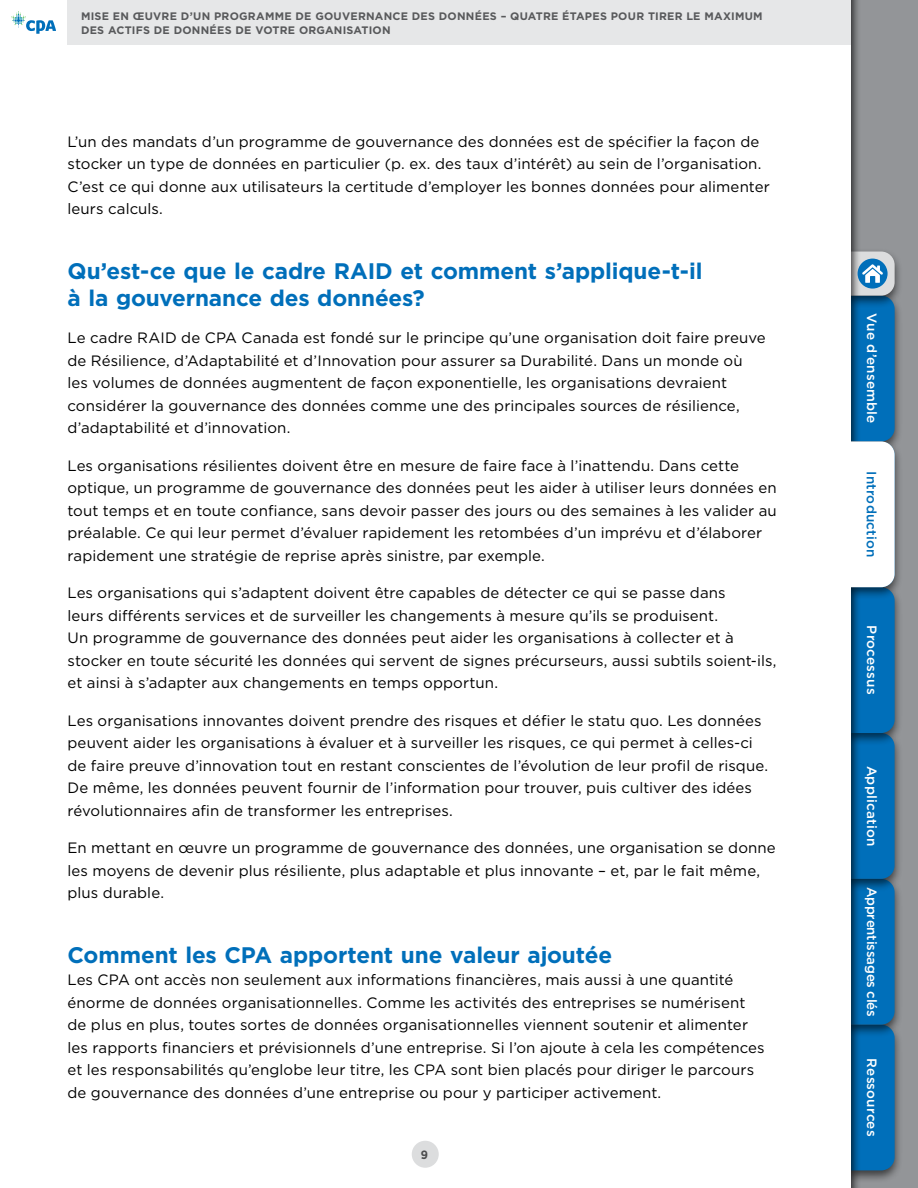
<style>
.page{position:relative;width:918px;height:1188px;background:#fff}
.page>*{position:absolute;margin:0;border:0;box-sizing:border-box;transform-origin:0 0}
.t1{font:700 22.5px/27px "Gotham";letter-spacing:-.01em;color:#006fba}
.CPA__body{font:15px/22.5px "Gotham";letter-spacing:.005em;color:#000}
.CPA__para1{font:15px/22.5px "Gotham";letter-spacing:.005em;color:#000}
.t2{font:500 13.5px "Gotham";letter-spacing:.01em;color:#fff}
.t3{font:500 13.5px "Gotham";letter-spacing:-.015em;color:#fff}
.t4{font:500 13.5px "Gotham";letter-spacing:.015em;color:#006fba}
.t5{font:700 12px "Gotham";color:#4d4d4f}
.t6{font:700 10.8px/13.5px "Gotham";letter-spacing:.02em;color:#58595b}
</style>
<div class="page">
<div style="left:837px;top:0;width:81px;height:1188px;background:#000;opacity:.75"></div>
<div style="left:841px;top:0;width:10px;height:1188px;background:#fff"></div>
<svg style="left:851px;top:252px;width:44px;height:918px"></svg>
<div style="left:412px;top:1141px;width:27px;height:27px;background:#dcddde;border-radius:50%"></div>
<div style="left:68px;top:0;width:783px;height:45px;background:#e6e7e8"></div>
<svg style="left:12px;top:11px;width:44px;height:23px"></svg>
<p class="t6" style="left:81px;top:9px;width:683px">MISE EN ŒUVRE D’UN PROGRAMME DE GOUVERNANCE DES DONNÉES – QUATRE ÉTAPES POUR TIRER LE MAXIMUM<br>DES ACTIFS DE DONNÉES DE VOTRE ORGANISATION</p>
<p class="CPA__body" style="left:68px;top:130px;width:704px">L’un des mandats d’un programme de gouvernance des données est de spécifier la façon de stocker un type de données en particulier (p. ex. des taux d’intérêt) au sein de l’organisation.<br>C’est ce qui donne aux utilisateurs la certitude d’employer les bonnes données pour alimenter leurs calculs.</p>
<h3 class="t1" style="left:68px;top:257px;width:637px">Qu’est-ce que le cadre RAID et comment s’applique-t-il à la gouvernance des données?</h3>
<p class="CPA__body" style="left:68px;top:327px;width:700px">Le cadre RAID de CPA Canada est fondé sur le principe qu’une organisation doit faire preuve de Résilience, d’Adaptabilité et d’Innovation pour assurer sa Durabilité. Dans un monde où les volumes de données augmentent de façon exponentielle, les organisations devraient considérer la gouvernance des données comme une des principales sources de résilience, d’adaptabilité et d’innovation.</p>
<p class="CPA__body" style="left:68px;top:454px;width:711px">Les organisations résilientes doivent être en mesure de faire face à l’inattendu. Dans cette optique, un programme de gouvernance des données peut les aider à utiliser leurs données en tout temps et en toute confiance, sans devoir passer des jours ou des semaines à les valider au préalable. Ce qui leur permet d’évaluer rapidement les retombées d’un imprévu et d’élaborer rapidement une stratégie de reprise après sinistre, par exemple.</p>
<p class="CPA__body" style="left:68px;top:582px;width:711px">Les organisations qui s’adaptent doivent être capables de détecter ce qui se passe dans<br>leurs différents services et de surveiller les changements à mesure qu’ils se produisent.<br>Un programme de gouvernance des données peut aider les organisations à collecter et à stocker en toute sécurité les données qui servent de signes précurseurs, aussi subtils soient-ils, et ainsi à s’adapter aux changements en temps opportun.</p>
<p class="CPA__body" style="left:68px;top:709px;width:702px">Les organisations innovantes doivent prendre des risques et défier le statu quo. Les données peuvent aider les organisations à évaluer et à surveiller les risques, ce qui permet à celles-ci de faire preuve d’innovation tout en restant conscientes de l’évolution de leur profil de risque.<br>De même, les données peuvent fournir de l’information pour trouver, puis cultiver des idées révolutionnaires afin de transformer les entreprises.</p>
<p class="CPA__body" style="left:68px;top:837px;width:710px">En mettant en œuvre un programme de gouvernance des données, une organisation se donne les moyens de devenir plus résiliente, plus adaptable et plus innovante – et, par le fait même, plus durable.</p>
<h3 class="t1" style="left:68px;top:941px;width:546px">Comment les CPA apportent une valeur ajoutée</h3>
<p class="CPA__para1" style="left:68px;top:969px;width:699px">Les CPA ont accès non seulement aux informations financières, mais aussi à une quantité énorme de données organisationnelles. Comme les activités des entreprises se numérisent de plus en plus, toutes sortes de données organisationnelles viennent soutenir et alimenter les rapports financiers et prévisionnels d’une entreprise. Si l’on ajoute à cela les compétences et les responsabilités qu’englobe leur titre, les CPA sont bien placés pour diriger le parcours de gouvernance des données d’une entreprise ou pour y participer activement.</p>
<p class="t5" style="left:421px;top:1147px;width:9px">9</p>
<p class="t2" style="left:881px;top:313px;width:112px;rotate:90deg">Vue d’ensemble</p>
<p class="t4" style="left:880px;top:471px;width:88px;rotate:90deg">Introduction</p>
<p class="t2" style="left:881px;top:625px;width:71px;rotate:90deg">Processus</p>
<p class="t2" style="left:881px;top:766px;width:82px;rotate:90deg">Application</p>
<p class="t3" style="left:881px;top:887px;width:132px;rotate:90deg">Apprentissages clés</p>
<p class="t2" style="left:881px;top:1058px;width:80px;rotate:90deg">Ressources</p>
</div>
